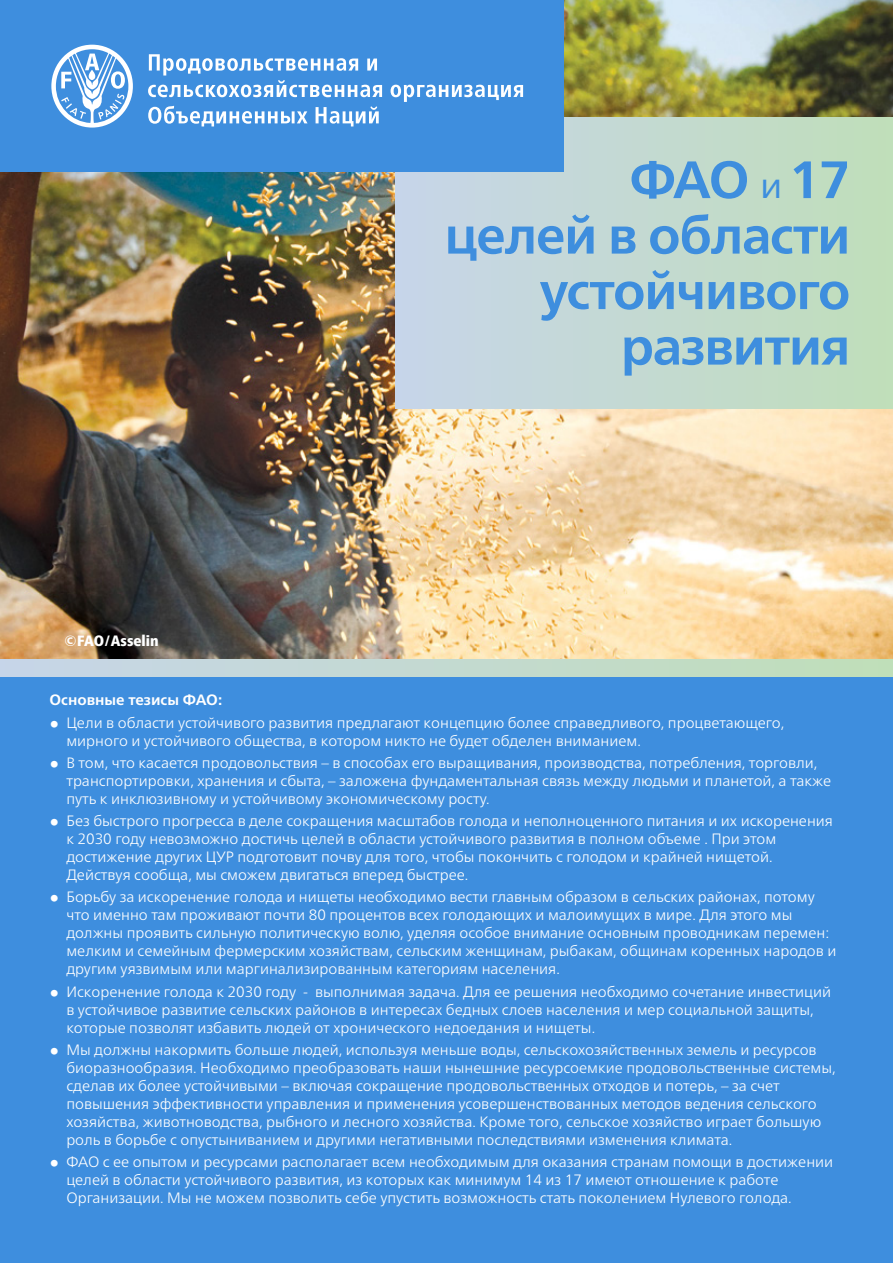
<style>
.page{position:relative;width:893px;height:1263px;background:#fff}
.page>*{position:absolute;margin:0;border:0;box-sizing:border-box;transform-origin:0 0}
.t1{font:700 52.5px/55.5px "Frutiger Neue LTCYR";letter-spacing:-.025em;color:#3e8ede;text-align:right}
.t2{font:300 15px/18px "Frutiger Neue LTCYR";color:#fff}
.t3{font:700 15px "Frutiger Neue LTCYR";color:#fff}
.t4{font:900 condensed 15px "Frutiger Neue LTCYR";color:#fff}
.s1{font-weight:400;font-size:36px}
.s2{font-family:"Frutiger LT Pro";font-weight:900;font-stretch:condensed;font-size:19.5px}
</style>
<div class="page">
<div style="left:0;top:655px;width:893px;height:608px;background:#3e8ede"></div>
<img style="left:0;top:0;width:893px;height:659px">
<div style="left:395px;top:118px;width:498px;height:290px;background:linear-gradient(to right,#c7d5ea,#c0deba)"></div>
<div style="left:0;top:659px;width:893px;height:17px;background:linear-gradient(to right,#c7d5e8,#c0deb9)"></div>
<div style="left:0;top:0;width:563px;height:172px;background:#3e8ede"></div>
<svg style="left:51px;top:45px;width:82px;height:83px"></svg>
<svg style="left:148px;top:54px;width:234px;height:43px"></svg>
<svg style="left:391px;top:85px;width:132px;height:17px"></svg>
<svg style="left:148px;top:106px;width:160px;height:20px"></svg>
<svg style="left:316px;top:106px;width:63px;height:20px"></svg>
<p class="t4" style="left:64px;top:631px;width:96px">©FAO/Asselin</p>
<h1 class="t1" style="left:444px;top:152px;width:407px">ФАО <span class="s1">и</span> 17<br>целей в области устойчивого развития</h1>
<p class="t3" style="left:49px;top:691px;width:174px">Основные тезисы ФАО:</p>
<p class="t2" style="left:66px;top:713px;width:719px;text-indent:-17px"><span class="s2">•</span> Цели в области устойчивого развития предлагают концепцию более справедливого, процветающего, мирного и устойчивого общества, в котором никто не будет обделен вниманием.</p>
<p class="t2" style="left:66px;top:753px;width:766px;text-indent:-17px"><span class="s2">•</span> В том, что касается продовольствия – в способах его выращивания, производства, потребления, торговли, транспортировки, хранения и сбыта, – заложена фундаментальная связь между людьми и планетой, а также путь к инклюзивному и устойчивому экономическому росту.</p>
<p class="t2" style="left:66px;top:812px;width:768px;text-indent:-17px"><span class="s2">•</span> Без быстрого прогресса в деле сокращения масштабов голода и неполноценного питания и их искоренения к 2030 году невозможно достичь целей в области устойчивого развития в полном объеме . При этом достижение других ЦУР подготовит почву для того, чтобы покончить с голодом и крайней нищетой.<br>Действуя сообща, мы сможем двигаться вперед быстрее.</p>
<p class="t2" style="left:66px;top:888px;width:771px;text-indent:-17px"><span class="s2">•</span> Борьбу за искоренение голода и нищеты необходимо вести главным образом в сельских районах, потому что именно там проживают почти 80 процентов всех голодающих и малоимущих в мире. Для этого мы должны проявить сильную политическую волю, уделяя особое внимание основным проводникам перемен: мелким и семейным фермерским хозяйствам, сельским женщинам, рыбакам, общинам коренных народов и другим уязвимым или маргинализированным категориям населения.</p>
<p class="t2" style="left:66px;top:982px;width:766px;text-indent:-17px"><span class="s2">•</span> Искоренение голода к 2030 году - выполнимая задача. Для ее решения необходимо сочетание инвестиций в устойчивое развитие сельских районов в интересах бедных слоев населения и мер социальной защиты, которые позволят избавить людей от хронического недоедания и нищеты.</p>
<p class="t2" style="left:66px;top:1040px;width:771px;text-indent:-17px"><span class="s2">•</span> Мы должны накормить больше людей, используя меньше воды, сельскохозяйственных земель и ресурсов биоразнообразия. Необходимо преобразовать наши нынешние ресурсоемкие продовольственные системы, сделав их более устойчивыми – включая сокращение продовольственных отходов и потерь, – за счет повышения эффективности управления и применения усовершенствованных методов ведения сельского хозяйства, животноводства, рыбного и лесного хозяйства. Кроме того, сельское хозяйство играет большую роль в борьбе с опустыниванием и другими негативными последствиями изменения климата.</p>
<p class="t2" style="left:66px;top:1153px;width:768px;text-indent:-17px"><span class="s2">•</span> ФАО с ее опытом и ресурсами располагает всем необходимым для оказания странам помощи в достижении целей в области устойчивого развития, из которых как минимум 14 из 17 имеют отношение к работе<br>Организации. Мы не можем позволить себе упустить возможность стать поколением Нулевого голода.</p>
</div>
